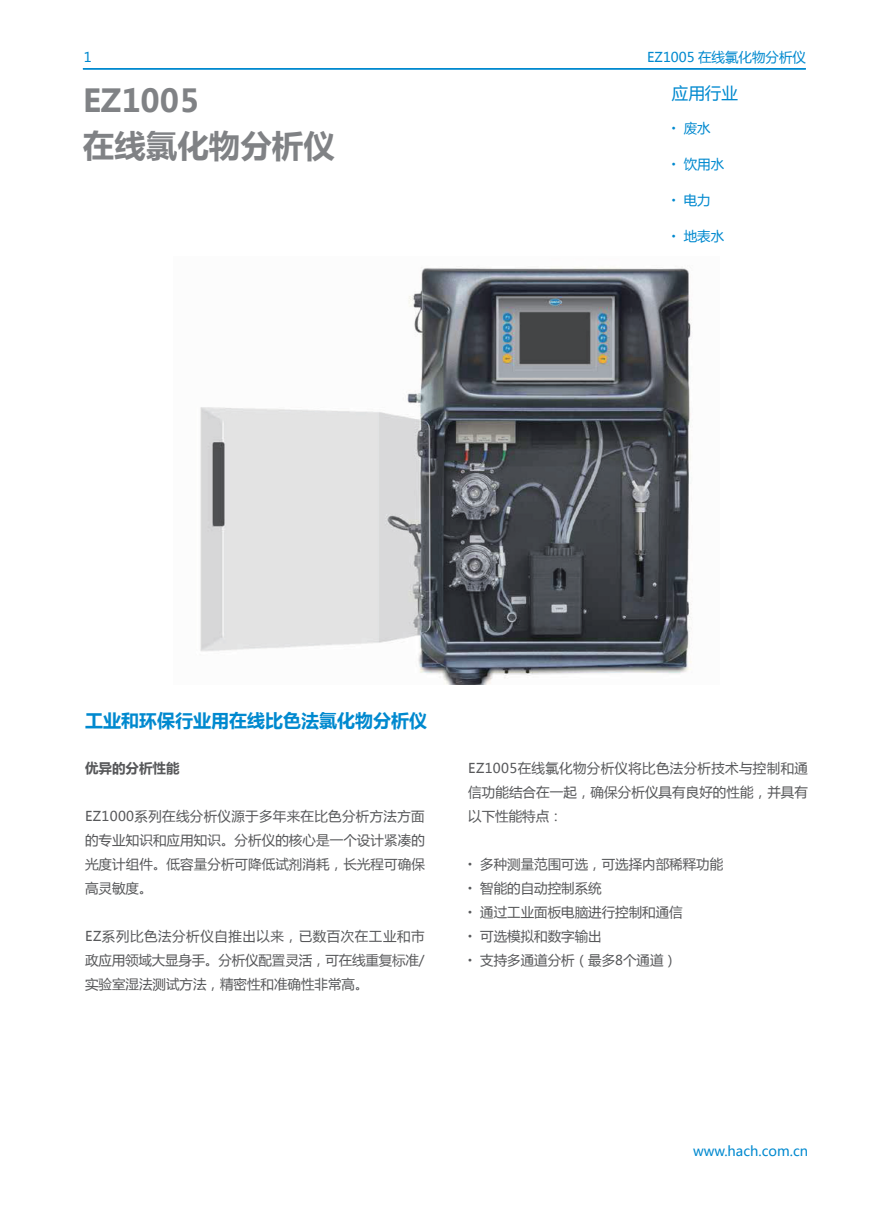
<style>
.page{position:relative;width:893px;height:1212px;background:#fff}
.page>*{position:absolute;margin:0;border:0;box-sizing:border-box;transform-origin:0 0}
.t1{font:700 31.5px/45px "Microsoft Ya Hei";color:#808285}
.t2{font:700 18px "Microsoft Ya Hei";color:#0089cf}
.t3{font:16.5px "Microsoft Ya Hei";color:#0089cf}
.t4{font:13.5px/24px "Microsoft Ya Hei";color:#57585a;text-align:justify}
.t5{font:13.5px "Microsoft Ya Hei";color:#0089cf}
.t6{font:700 13.5px "Microsoft Ya Hei";color:#57585a}
</style>
<div class="page">
<hr style="left:83px;top:68px;width:723px;height:2px;background:#0089cf">
<img style="left:200px;top:267px;width:492px;height:417px">
<p class="t5" style="left:84px;top:48px;width:9px">1</p>
<p class="t5" style="left:647px;top:48px;width:160px">EZ1005 在线氯化物分析仪</p>
<h1 class="t1" style="left:83px;top:77px;width:254px">EZ1005<br>在线氯化物分析仪</h1>
<p class="t3" style="left:672px;top:82px;width:67px">应用行业</p>
<p class="t5" style="left:672px;top:119px;width:40px"><sup>●</sup> 废水</p>
<p class="t5" style="left:672px;top:155px;width:54px"><sup>●</sup> 饮用水</p>
<p class="t5" style="left:672px;top:191px;width:40px"><sup>●</sup> 电力</p>
<p class="t5" style="left:672px;top:227px;width:54px"><sup>●</sup> 地表水</p>
<h2 class="t2" style="left:85px;top:708px;width:343px">工业和环保行业用在线比色法氯化物分析仪</h2>
<p class="t6" style="left:85px;top:758px;width:96px">优异的分析性能</p>
<p class="t4" style="left:85px;top:803px;width:341px">EZ1000系列在线分析仪源于多年来在比色分析方法方面的专业知识和应用知识。分析仪的核心是一个设计紧凑的光度计组件。低容量分析可降低试剂消耗，长光程可确保高灵敏度。</p>
<p class="t4" style="left:85px;top:923px;width:341px">EZ系列比色法分析仪自推出以来，已数百次在工业和市政应用领域大显身手。分析仪配置灵活，可在线重复标准/实验室湿法测试方法，精密性和准确性非常高。</p>
<p class="t4" style="left:468px;top:755px;width:341px">EZ1005在线氯化物分析仪将比色法分析技术与控制和通信功能结合在一起，确保分析仪具有良好的性能，并具有以下性能特点：</p>
<p class="t4" style="left:468px;top:851px;width:256px"><sup>●</sup> 多种测量范围可选，可选择内部稀释功能</p>
<p class="t4" style="left:468px;top:875px;width:135px"><sup>●</sup> 智能的自动控制系统</p>
<p class="t4" style="left:468px;top:899px;width:216px"><sup>●</sup> 通过工业面板电脑进行控制和通信</p>
<p class="t4" style="left:468px;top:923px;width:135px"><sup>●</sup> 可选模拟和数字输出</p>
<p class="t4" style="left:468px;top:947px;width:210px"><sup>●</sup> 支持多通道分析（最多8个通道）</p>
<p class="t5" style="left:693px;top:1141px;width:116px">www.hach.com.cn</p>
</div>
